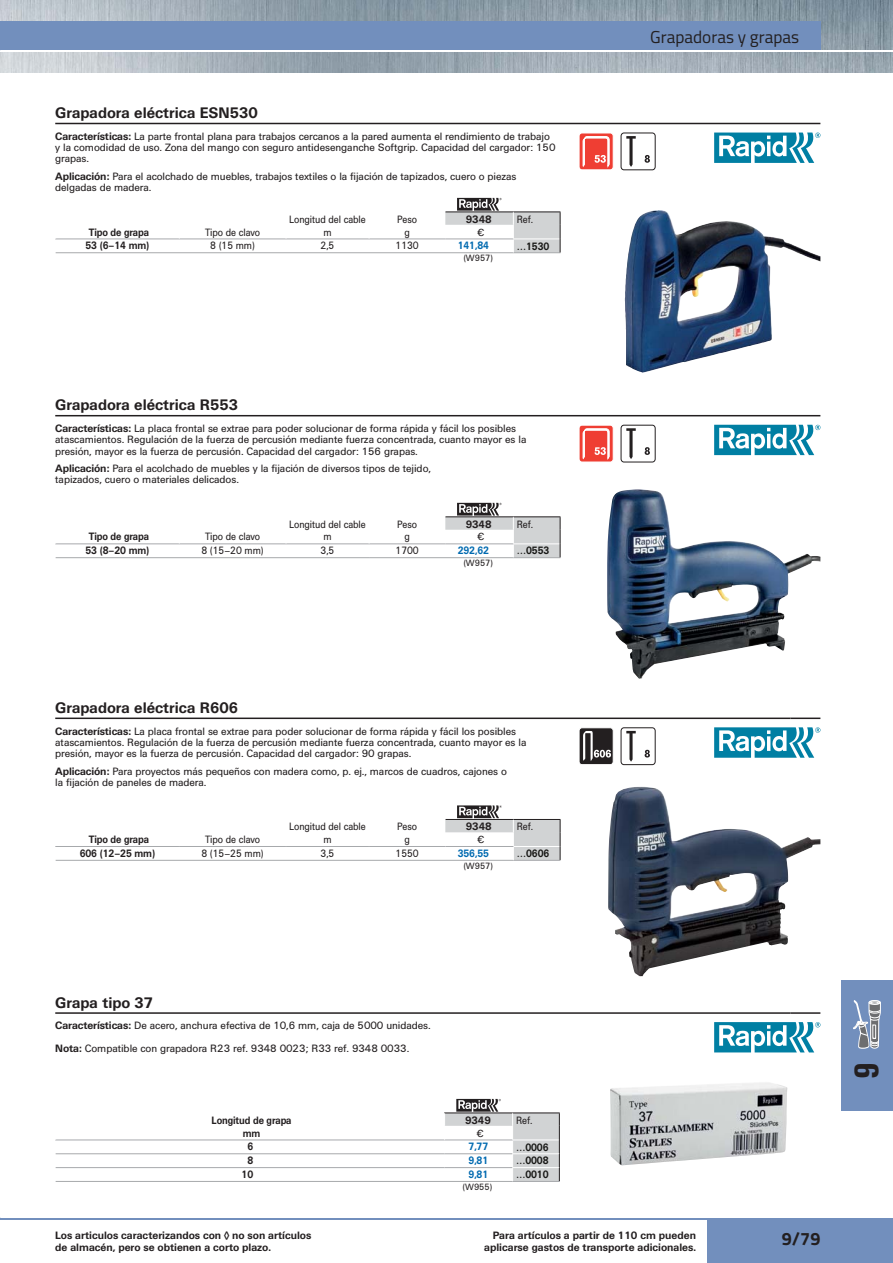
<style>
.page{position:relative;width:893px;height:1263px;background:#fff}
.page>*{position:absolute;margin:0;border:0;box-sizing:border-box;transform-origin:0 0}
.t1{font:700 33.75px "Univers Condp 67";color:#231f20}
.t2{font:700 18px "Titillium Web";color:#231f20}
.t3{font:17.25px "Titillium Web";color:#231f20}
.t4{font:700 15px "Universdp 65";color:#231f20}
.t5{font:10.5px/11.2px "Universdp 55";letter-spacing:-.01em;color:#231f20}
.t6{font:700 10.5px/12px "Universdp 65";color:#231f20;text-align:right}
.t7{font:10.5px/12.6px "Universdp 55";letter-spacing:-.01em;color:#231f20;text-align:center;scale:.9 1}
.t8{font:700 10.5px/12.6px "Universdp 65";color:#231f20;text-align:center;scale:.9 1}
.t9{font:700 10.5px "Universdp 65";letter-spacing:-.01em;color:#006ab0;scale:.9 1}
.t10{font:700 10.5px "Universdp 65";letter-spacing:-.01em;color:#181816;scale:.9 1}
.t11{font:9px "Universdp 55";letter-spacing:-.01em;color:#231f20;scale:.95 1}
.s1{font-family:"Universdp 65";font-weight:700}
</style>
<div class="page">
<img style="left:0;top:0;width:893px;height:73px">
<hr style="left:0;top:50px;width:893px;height:1px;background:#fff">
<div style="left:0;top:21px;width:820px;height:29px;background:#728fbd"></div>
<hr style="left:0;top:1218px;width:893px;height:1px;background:#728fbd">
<div style="left:708px;top:1219px;width:185px;height:44px;background:#728fbd"></div>
<hr style="left:56px;top:860px;width:457px;height:1px;background:#a7a9ac">
<hr style="left:513px;top:860px;width:47px;height:1px;background:#a7a9ac">
<hr style="left:55px;top:846px;width:390px;height:1px;background:#a7a9ac">
<svg style="left:445px;top:805px;width:116px;height:55px"></svg>
<hr style="left:55px;top:718px;width:736px;height:1px;background:#231f20">
<svg style="left:791px;top:718px;width:29px;height:1px"></svg>
<div style="left:579px;top:728px;width:34px;height:37px;background:#231f20;border-radius:3px"></div>
<div style="left:579px;top:727px;width:35px;height:38px;border:1px solid #fff;border-radius:3px"></div>
<svg style="left:583px;top:731px;width:28px;height:30px"></svg>
<div style="left:621px;top:727px;width:35px;height:38px;border:1px solid #231f20;border-radius:3px"></div>
<svg style="left:626px;top:731px;width:10px;height:31px"></svg>
<svg style="left:645px;top:750px;width:5px;height:8px"></svg>
<hr style="left:56px;top:1181px;width:457px;height:1px;background:#a7a9ac">
<hr style="left:513px;top:1181px;width:47px;height:1px;background:#a7a9ac">
<hr style="left:55px;top:1140px;width:390px;height:1px;background:#a7a9ac">
<hr style="left:56px;top:1153px;width:389px;height:1px;background:#a7a9ac">
<hr style="left:56px;top:1167px;width:389px;height:1px;background:#a7a9ac">
<svg style="left:444px;top:1099px;width:116px;height:82px"></svg>
<hr style="left:55px;top:1012px;width:736px;height:2px;background:#231f20">
<hr style="left:791px;top:1012px;width:29px;height:2px;background:#231f20">
<hr style="left:56px;top:252px;width:457px;height:1px;background:#a7a9ac">
<hr style="left:55px;top:239px;width:390px;height:1px;background:#a7a9ac">
<svg style="left:445px;top:198px;width:116px;height:55px"></svg>
<hr style="left:55px;top:123px;width:765px;height:1px;background:#231f20">
<div style="left:579px;top:133px;width:34px;height:37px;background:#ef3e33;border-radius:3px"></div>
<div style="left:579px;top:133px;width:35px;height:37px;border:1px solid #fff;border-radius:3px"></div>
<svg style="left:582px;top:136px;width:28px;height:33px"></svg>
<div style="left:621px;top:133px;width:35px;height:37px;border:1px solid #231f20;border-radius:3px"></div>
<svg style="left:626px;top:136px;width:10px;height:31px"></svg>
<svg style="left:645px;top:155px;width:5px;height:8px"></svg>
<hr style="left:56px;top:557px;width:313px;height:1px;background:#a7a9ac">
<hr style="left:369px;top:557px;width:191px;height:1px;background:#a7a9ac">
<hr style="left:55px;top:543px;width:314px;height:1px;background:#a7a9ac">
<hr style="left:369px;top:543px;width:76px;height:1px;background:#a7a9ac">
<svg style="left:445px;top:503px;width:116px;height:55px"></svg>
<hr style="left:55px;top:415px;width:765px;height:1px;background:#231f20">
<div style="left:579px;top:425px;width:34px;height:37px;background:#ef3e33;border-radius:3px"></div>
<div style="left:579px;top:425px;width:35px;height:37px;border:1px solid #fff;border-radius:3px"></div>
<svg style="left:582px;top:428px;width:28px;height:33px"></svg>
<div style="left:621px;top:425px;width:35px;height:37px;border:1px solid #231f20;border-radius:3px"></div>
<svg style="left:626px;top:428px;width:10px;height:31px"></svg>
<svg style="left:645px;top:447px;width:5px;height:8px"></svg>
<svg style="left:714px;top:727px;width:106px;height:31px"></svg>
<img style="left:608px;top:787px;width:212px;height:189px">
<svg style="left:714px;top:1022px;width:106px;height:30px"></svg>
<img style="left:610px;top:1082px;width:177px;height:83px">
<svg style="left:714px;top:133px;width:106px;height:30px"></svg>
<img style="left:625px;top:210px;width:195px;height:163px">
<svg style="left:714px;top:425px;width:106px;height:30px"></svg>
<img style="left:607px;top:489px;width:213px;height:190px">
<div style="left:842px;top:980px;width:51px;height:131px;background:#728fbd"></div>
<svg style="left:853px;top:1000px;width:28px;height:49px"></svg>
<h3 class="t4" style="left:55px;top:108px;width:204px">Grapadora eléctrica ESN530</h3>
<p class="t5" style="left:55px;top:132px;width:502px"><span class="s1">Características:</span> La parte frontal plana para trabajos cercanos a la pared aumenta el rendimiento de trabajo y la comodidad de uso. Zona del mango con seguro antidesenganche Softgrip. Capacidad del cargador: 150 grapas.</p>
<p class="t5" style="left:55px;top:172px;width:463px"><span class="s1">Aplicación:</span> Para el acolchado de muebles, trabajos textiles o la fijación de tapizados, cuero o piezas delgadas de madera.</p>
<p class="t8" style="left:89px;top:227px;width:68px">Tipo de grapa</p>
<p class="t7" style="left:205px;top:227px;width:63px">Tipo de clavo</p>
<p class="t7" style="left:289px;top:214px;width:87px">Longitud del cable m</p>
<p class="t7" style="left:397px;top:214px;width:23px">Peso g</p>
<p class="t6" style="left:466px;top:214px;width:27px">9348</p>
<p class="t7" style="left:517px;top:214px;width:20px">Ref.</p>
<p class="t7" style="left:478px;top:227px;width:9px">€</p>
<p class="t8" style="left:85px;top:240px;width:73px">53 (6–14 mm)</p>
<p class="t7" style="left:210px;top:240px;width:51px">8 (15 mm)</p>
<p class="t7" style="left:321px;top:240px;width:17px">2,5</p>
<p class="t7" style="left:395px;top:240px;width:27px">1130</p>
<p class="t9" style="left:458px;top:242px;width:36px">141,84</p>
<p class="t10" style="left:517px;top:242px;width:38px">…1530</p>
<p class="t11" style="left:463px;top:255px;width:33px">(W957)</p>
<h3 class="t3" style="left:650px;top:23px;width:150px">Grapadoras y grapas</h3>
<h3 class="t4" style="left:55px;top:400px;width:185px">Grapadora eléctrica R553</h3>
<p class="t5" style="left:55px;top:424px;width:473px"><span class="s1">Características:</span> La placa frontal se extrae para poder solucionar de forma rápida y fácil los posibles atascamientos. Regulación de la fuerza de percusión mediante fuerza concentrada, cuanto mayor es la presión, mayor es la fuerza de percusión. Capacidad del cargador: 156 grapas.</p>
<p class="t5" style="left:55px;top:464px;width:377px"><span class="s1">Aplicación:</span> Para el acolchado de muebles y la fijación de diversos tipos de tejido, tapizados, cuero o materiales delicados.</p>
<p class="t8" style="left:89px;top:531px;width:68px">Tipo de grapa</p>
<p class="t7" style="left:205px;top:531px;width:63px">Tipo de clavo</p>
<p class="t7" style="left:289px;top:519px;width:87px">Longitud del cable m</p>
<p class="t7" style="left:397px;top:519px;width:23px">Peso g</p>
<p class="t6" style="left:466px;top:519px;width:27px">9348</p>
<p class="t7" style="left:517px;top:519px;width:20px">Ref.</p>
<p class="t7" style="left:478px;top:531px;width:9px">€</p>
<p class="t8" style="left:85px;top:545px;width:73px">53 (8–20 mm)</p>
<p class="t7" style="left:201px;top:545px;width:71px">8 (15–20 mm)</p>
<p class="t7" style="left:321px;top:545px;width:17px">3,5</p>
<p class="t7" style="left:395px;top:545px;width:27px">1700</p>
<p class="t9" style="left:458px;top:547px;width:36px">292,62</p>
<p class="t10" style="left:517px;top:547px;width:38px">…0553</p>
<p class="t11" style="left:463px;top:560px;width:33px">(W957)</p>
<h3 class="t4" style="left:55px;top:703px;width:185px">Grapadora eléctrica R606</h3>
<p class="t5" style="left:55px;top:726px;width:473px"><span class="s1">Características:</span> La placa frontal se extrae para poder solucionar de forma rápida y fácil los posibles atascamientos. Regulación de la fuerza de percusión mediante fuerza concentrada, cuanto mayor es la presión, mayor es la fuerza de percusión. Capacidad del cargador: 90 grapas.</p>
<p class="t5" style="left:55px;top:766px;width:453px"><span class="s1">Aplicación:</span> Para proyectos más pequeños con madera como, p. ej., marcos de cuadros, cajones o la fijación de paneles de madera.</p>
<p class="t8" style="left:89px;top:834px;width:68px">Tipo de grapa</p>
<p class="t7" style="left:205px;top:834px;width:63px">Tipo de clavo</p>
<p class="t7" style="left:289px;top:821px;width:87px">Longitud del cable m</p>
<p class="t7" style="left:397px;top:821px;width:23px">Peso g</p>
<p class="t6" style="left:466px;top:822px;width:27px">9348</p>
<p class="t7" style="left:517px;top:821px;width:20px">Ref.</p>
<p class="t7" style="left:478px;top:834px;width:9px">€</p>
<p class="t8" style="left:80px;top:848px;width:85px">606 (12–25 mm)</p>
<p class="t7" style="left:201px;top:848px;width:71px">8 (15–25 mm)</p>
<p class="t7" style="left:321px;top:848px;width:17px">3,5</p>
<p class="t7" style="left:395px;top:848px;width:27px">1550</p>
<p class="t9" style="left:458px;top:850px;width:36px">356,55</p>
<p class="t10" style="left:517px;top:850px;width:38px">…0606</p>
<p class="t11" style="left:463px;top:863px;width:33px">(W957)</p>
<h3 class="t4" style="left:55px;top:998px;width:100px">Grapa tipo 37</h3>
<p class="t5" style="left:55px;top:1015px;width:377px;line-height:22.5px"><span class="s1">Características:</span> De acero, anchura efectiva de 10,6 mm, caja de 5000 unidades.<br><span class="s1">Nota:</span> Compatible con grapadora R23 ref. 9348 0023; R33 ref. 9348 0033.</p>
<p class="t8" style="left:212px;top:1115px;width:90px">Longitud de grapa mm</p>
<p class="t6" style="left:465px;top:1115px;width:27px">9349</p>
<p class="t7" style="left:516px;top:1115px;width:20px">Ref.</p>
<p class="t7" style="left:477px;top:1128px;width:9px">€</p>
<p class="t8" style="left:247px;top:1141px;width:8px">6</p>
<p class="t9" style="left:468px;top:1143px;width:23px">7,77</p>
<p class="t10" style="left:516px;top:1143px;width:38px">…0006</p>
<p class="t8" style="left:247px;top:1155px;width:8px">8</p>
<p class="t9" style="left:468px;top:1157px;width:23px">9,81</p>
<p class="t10" style="left:516px;top:1157px;width:38px">…0008</p>
<p class="t8" style="left:242px;top:1169px;width:15px">10</p>
<p class="t9" style="left:468px;top:1171px;width:23px">9,81</p>
<p class="t10" style="left:516px;top:1171px;width:38px">…0010</p>
<p class="t11" style="left:463px;top:1184px;width:33px">(W955)</p>
<p class="t6" style="left:484px;top:1231px;width:213px">Para artículos a partir de 110 cm pueden aplicarse gastos de transporte adicionales.</p>
<p class="t6" style="left:55px;top:1231px;width:258px;text-align:left">Los articulos caracterizandos con ◊ no son artículos de almacén, pero se obtienen a corto plazo.</p>
<h2 class="t2" style="left:782px;top:1224px;width:40px">9/79</h2>
<h1 class="t1" style="left:847px;top:1079px;width:18px;rotate:-90deg">9</h1>
</div>
